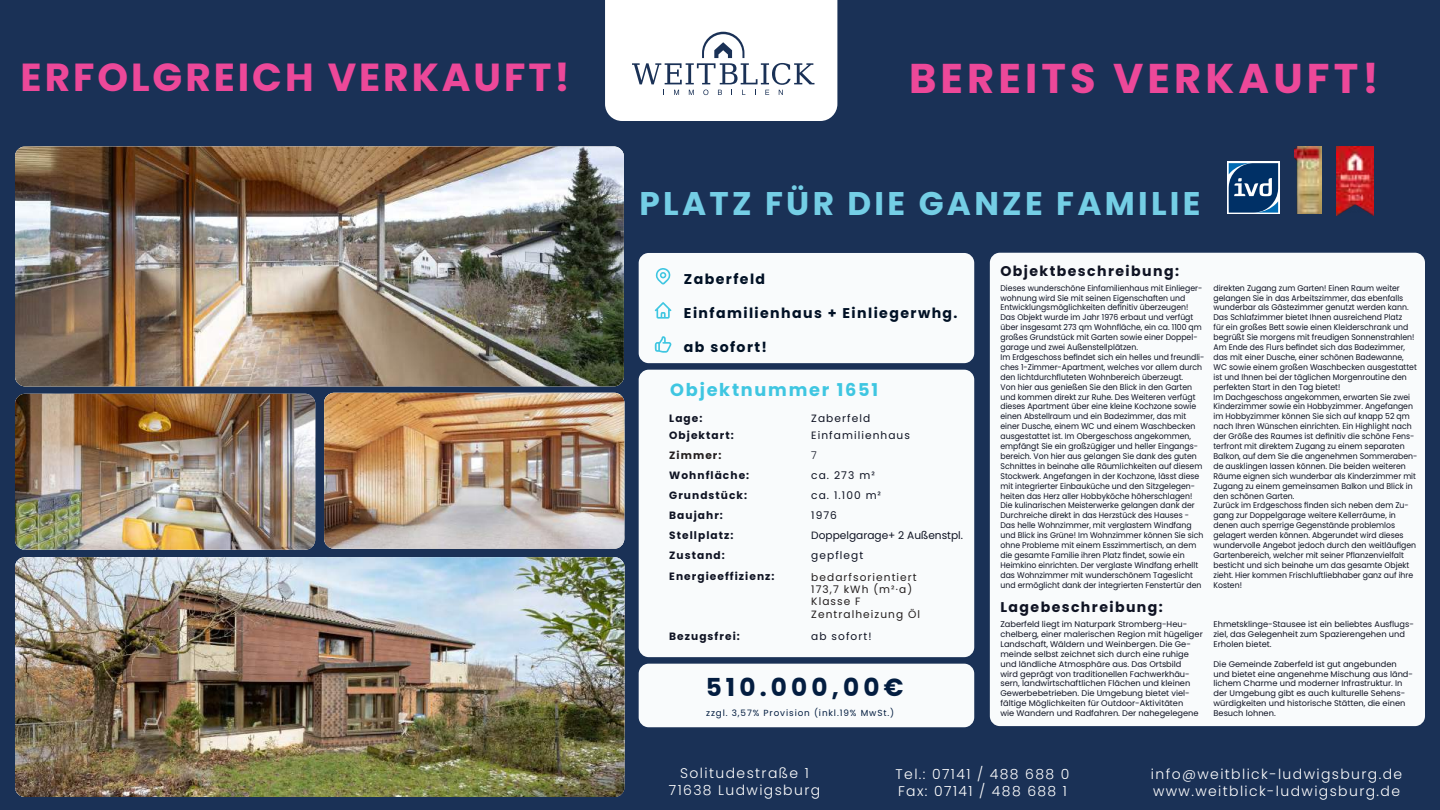
<style>
.page{position:relative;width:1440px;height:810px;background:#1a3156}
.page>*{position:absolute;margin:0;border:0;box-sizing:border-box;transform-origin:0 0}
.t1{font:700 41.55px "Poppins";letter-spacing:.1em;color:#ec4899}
.t2{font:700 39.08px "Poppins";letter-spacing:.075em;color:#ec4899}
.t3{font:700 32.78px "Poppins";letter-spacing:.1em;color:#74cee5}
.t4{font:700 24.75px "Poppins";letter-spacing:.17em;color:#031d40}
.t5{font:700 17.7px "Poppins";letter-spacing:.1em;color:#3fc6e1}
.t6{font:700 14.1px "Poppins";letter-spacing:.1em;color:#011125}
.t7{font:700 14.1px "Poppins";letter-spacing:.1em;color:#0f1323}
.t8{font:300 13.95px/16.8px "Poppins";letter-spacing:.1em;color:#fff}
.t9{font:700 10.57px "Poppins";letter-spacing:.1em;color:#0f1323}
.t10{font:10.57px "Poppins";letter-spacing:.1em;color:#0f1323}
.t11{font:10.57px/12.4px "Poppins";letter-spacing:.1em;color:#241f1f}
.t12{font:10.57px "Poppins";color:#0f1323}
.t13{font:700 10.57px "Poppins";letter-spacing:.1em;color:#241f1f}
.t14{font:300 10.57px "Poppins";color:#0f1323}
.t15{font:8.85px "Poppins";letter-spacing:.1em;color:#031d40}
.t16{font:8.25px/9.9px "Poppins";color:#0f1323;scale:.94 1}
.t17{font:8.25px/9.9px "Poppins";color:#0f1323}
</style>
<div class="page">
<svg style="left:605px;top:0;width:232px;height:121px;background:#f1f3f5"></svg>
<div style="left:990px;top:253px;width:435px;height:473px;background:#f9fbfc;border-radius:10px"></div>
<img style="left:1295px;top:147px;width:27px;height:66px">
<svg style="left:1227px;top:161px;width:53px;height:53px"></svg>
<svg style="left:1229px;top:163px;width:49px;height:50px;background:#295584"></svg>
<img style="left:1337px;top:147px;width:36px;height:68px">
<img style="left:324px;top:393px;width:300px;height:156px;border-radius:10px">
<img style="left:15px;top:147px;width:609px;height:239px;border-radius:10px">
<img style="left:15px;top:557px;width:610px;height:240px;border-radius:10px">
<img style="left:15px;top:394px;width:300px;height:156px;border-radius:10px">
<div style="left:639px;top:253px;width:335px;height:110px;background:#f9fbfc;border-radius:10px"></div>
<div style="left:639px;top:370px;width:335px;height:287px;background:#f9fbfc;border-radius:10px"></div>
<div style="left:639px;top:664px;width:335px;height:63px;background:#f9fbfc;border-radius:10px"></div>
<svg style="left:655px;top:336px;width:17px;height:17px"></svg>
<svg style="left:655px;top:302px;width:17px;height:17px"></svg>
<svg style="left:655px;top:268px;width:16px;height:17px"></svg>
<h2 class="t2" style="left:21px;top:55px;width:551px">ERFOLGREICH VERKAUFT!</h2>
<h1 class="t1" style="left:909px;top:55px;width:471px">BEREITS VERKAUFT!</h1>
<h3 class="t3" style="left:640px;top:185px;width:563px">PLATZ FÜR DIE GANZE FAMILIE</h3>
<h3 class="t6" style="left:684px;top:271px;width:83px">Zaberfeld</h3>
<h3 class="t6" style="left:684px;top:305px;width:275px">Einfamilienhaus + Einliegerwhg.</h3>
<h3 class="t6" style="left:684px;top:339px;width:85px">ab sofort!</h3>
<h3 class="t5" style="left:670px;top:379px;width:209px">Objektnummer 1651</h3>
<p class="t9" style="left:669px;top:412px;width:35px">Lage:</p>
<p class="t10" style="left:811px;top:412px;width:60px">Zaberfeld</p>
<p class="t9" style="left:669px;top:429px;width:66px">Objektart:</p>
<p class="t10" style="left:811px;top:429px;width:100px">Einfamilienhaus</p>
<p class="t13" style="left:669px;top:449px;width:54px">Zimmer:</p>
<p class="t14" style="left:811px;top:449px;width:7px">7</p>
<p class="t9" style="left:669px;top:469px;width:82px">Wohnfläche:</p>
<p class="t10" style="left:811px;top:469px;width:65px">ca. 273 m²</p>
<p class="t9" style="left:669px;top:489px;width:80px">Grundstück:</p>
<p class="t10" style="left:811px;top:489px;width:71px">ca. 1.100 m²</p>
<p class="t9" style="left:669px;top:509px;width:55px">Baujahr:</p>
<p class="t10" style="left:811px;top:509px;width:27px">1976</p>
<p class="t9" style="left:669px;top:530px;width:66px">Stellplatz:</p>
<p class="t12" style="left:811px;top:530px;width:153px">Doppelgarage+ 2 Außenstpl.</p>
<p class="t9" style="left:669px;top:550px;width:57px">Zustand:</p>
<p class="t10" style="left:811px;top:550px;width:54px">gepflegt</p>
<p class="t9" style="left:669px;top:570px;width:107px">Energieeffizienz:</p>
<p class="t11" style="left:811px;top:571px;width:110px">bedarfsorientiert<br>173,7 kWh (m².a)<br>Klasse F<br>Zentralheizung Öl</p>
<p class="t10" style="left:811px;top:630px;width:62px">ab sofort!</p>
<p class="t9" style="left:669px;top:630px;width:72px">Bezugsfrei:</p>
<h3 class="t4" style="left:706px;top:673px;width:199px">510.000,00€</h3>
<p class="t15" style="left:706px;top:707px;width:190px">zzgl. 3,57% Provision (inkl.19% MwSt.)</p>
<h3 class="t7" style="left:1000px;top:263px;width:180px">Objektbeschreibung:</h3>
<p class="t16" style="left:1000px;top:283px;width:219px">Dieses wunderschöne Einfamilienhaus mit Einlieger&shy;wohnung wird Sie mit seinen Eigenschaften und Entwicklungsmöglichkeiten definitiv überzeugen!<br>Das Objekt wurde im Jahr 1976 erbaut und verfügt über insgesamt 273 qm Wohnfläche, ein ca. 1100 qm großes Grundstück mit Garten sowie einer Doppel&shy;garage und zwei Außenstellplätzen.<br>Im Erdgeschoss befindet sich ein helles und freundli&shy;ches 1-Zimmer-Apartment, welches vor allem durch den lichtdurchfluteten Wohnbereich überzeugt.<br>Von hier aus genießen Sie den Blick in den Garten und kommen direkt zur Ruhe. Des Weiteren verfügt dieses Apartment über eine kleine Kochzone sowie einen Abstellraum und ein Badezimmer, das mit einer Dusche, einem WC und einem Waschbecken ausgestattet ist. Im Obergeschoss angekommen, empfängt Sie ein großzügiger und heller Eingangs&shy;bereich. Von hier aus gelangen Sie dank des guten Schnittes in beinahe alle Räumlichkeiten auf diesem Stockwerk. Angefangen in der Kochzone, lässt diese mit integrierter Einbauküche und den Sitzgelegen&shy;heiten das Herz aller Hobbyköche höherschlagen!<br>Die kulinarischen Meisterwerke gelangen dank der Durchreiche direkt in das Herzstück des Hauses - Das helle Wohnzimmer, mit verglastem Windfang und Blick ins Grüne! Im Wohnzimmer können Sie sich ohne Probleme mit einem Esszimmertisch, an dem die gesamte Familie ihren Platz findet, sowie ein Heimkino einrichten. Der verglaste Windfang erhellt das Wohnzimmer mit wunderschönem Tageslicht und ermöglicht dank der integrierten Fenstertür den</p>
<p class="t16" style="left:1213px;top:283px;width:219px">direkten Zugang zum Garten! Einen Raum weiter gelangen Sie in das Arbeitszimmer, das ebenfalls wunderbar als Gästezimmer genutzt werden kann.<br>Das Schlafzimmer bietet Ihnen ausreichend Platz<br>für ein großes Bett sowie einen Kleiderschrank und begrüßt Sie morgens mit freudigen Sonnenstrahlen!<br>Am Ende des Flurs befindet sich das Badezimmer, das mit einer Dusche, einer schönen Badewanne, WC sowie einem großen Waschbecken ausgestattet ist und Ihnen bei der täglichen Morgenroutine den perfekten Start in den Tag bietet!<br>Im Dachgeschoss angekommen, erwarten Sie zwei Kinderzimmer sowie ein Hobbyzimmer. Angefangen im Hobbyzimmer können Sie sich auf knapp 52 qm nach Ihren Wünschen einrichten. Ein Highlight nach der Größe des Raumes ist definitiv die schöne Fens&shy;terfront mit direktem Zugang zu einem separaten Balkon, auf dem Sie die angenehmen Sommeraben&shy;de ausklingen lassen können. Die beiden weiteren Räume eignen sich wunderbar als Kinderzimmer mit Zugang zu einem gemeinsamen Balkon und Blick in den schönen Garten.<br>Zurück im Erdgeschoss finden sich neben dem Zu&shy;gang zur Doppelgarage weitere Kellerräume, in denen auch sperrige Gegenstände problemlos gelagert werden können. Abgerundet wird dieses wundervolle Angebot jedoch durch den weitläufigen Gartenbereich, welcher mit seiner Pflanzenvielfalt besticht und sich beinahe um das gesamte Objekt zieht. Hier kommen Frischluftliebhaber ganz auf ihre Kosten!</p>
<h3 class="t7" style="left:1000px;top:599px;width:164px">Lagebeschreibung:</h3>
<p class="t17" style="left:1000px;top:619px;width:204px">Zaberfeld liegt im Naturpark Stromberg-Heu&shy;chelberg, einer malerischen Region mit hügeliger Landschaft, Wäldern und Weinbergen. Die Ge&shy;meinde selbst zeichnet sich durch eine ruhige und ländliche Atmosphäre aus. Das Ortsbild<br>wird geprägt von traditionellen Fachwerkhäu&shy;sern, landwirtschaftlichen Flächen und kleinen Gewerbebetrieben. Die Umgebung bietet viel&shy;fältige Möglichkeiten für Outdoor-Aktivitäten<br>wie Wandern und Radfahren. Der nahegelegene</p>
<p class="t17" style="left:1213px;top:619px;width:202px">Ehmetsklinge-Stausee ist ein beliebtes Ausflugs&shy;ziel, das Gelegenheit zum Spazierengehen und<br>Erholen bietet.</p>
<p class="t17" style="left:1213px;top:659px;width:201px">Die Gemeinde Zaberfeld ist gut angebunden und bietet eine angenehme Mischung aus länd&shy;lichem Charme und moderner Infrastruktur. In der Umgebung gibt es auch kulturelle Sehens&shy;würdigkeiten und historische Stätten, die einen Besuch lohnen.</p>
<h3 class="t8" style="left:669px;top:765px;width:153px;text-align:center">Solitudestraße 1<br>71638 Ludwigsburg</h3>
<h3 class="t8" style="left:896px;top:766px;width:175px">Tel.: 07141 / 488 688 0<br>Fax: 07141 / 488 688 1</h3>
<h3 class="t8" style="left:1151px;top:766px;width:253px">info@weitblick-ludwigsburg.de www.weitblick-ludwigsburg.de</h3>
</div>
